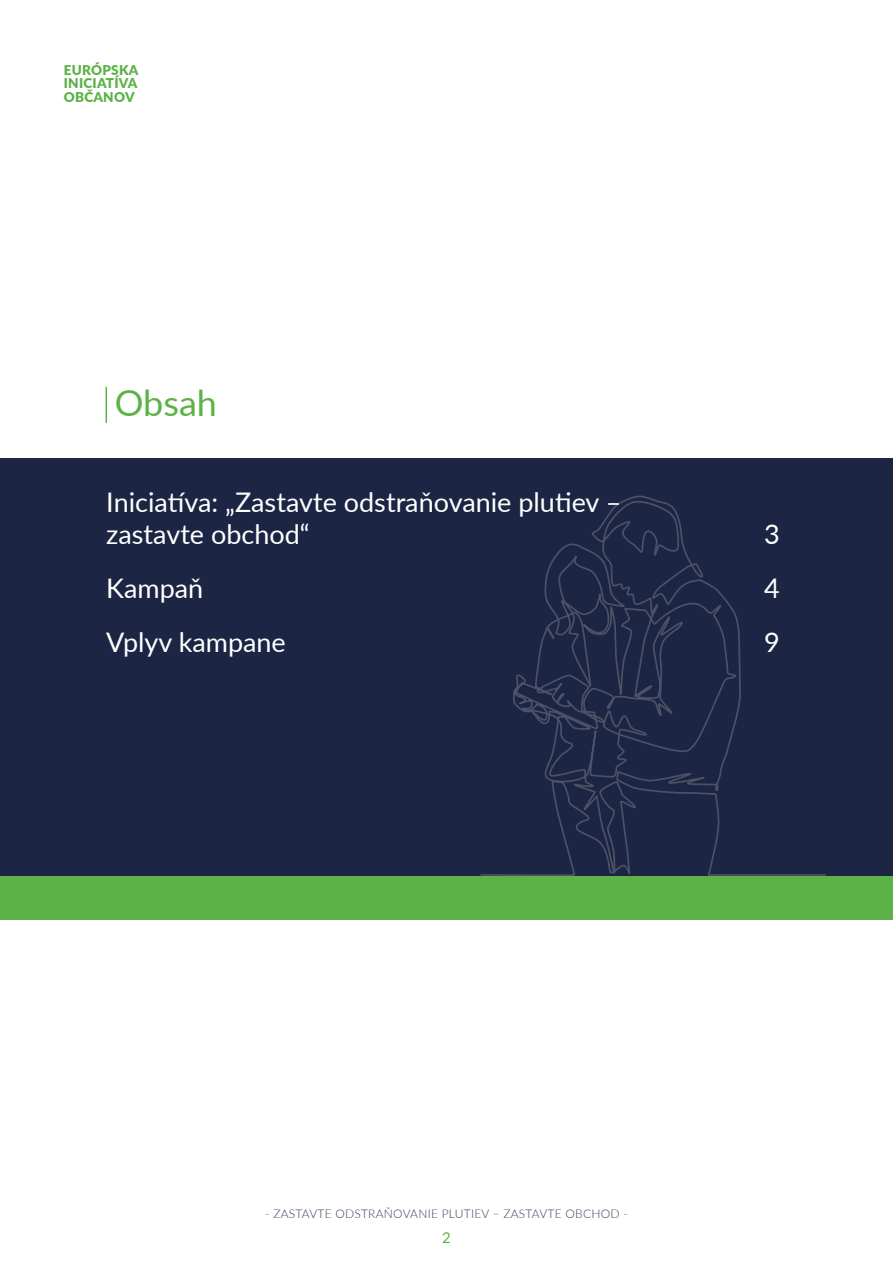
<style>
.page{position:relative;width:893px;height:1263px;background:#fff}
.page>*{position:absolute;margin:0;border:0;box-sizing:border-box;transform-origin:0 0}
.TOC_accent_title{font:36px "Lato";color:#5cb246}
.t1{font:27px/32.4px "Lato";color:#fff}
.t2{font:15px "Lato";color:#5cb246}
.t3{font:900 13.5px/13.5px "Lato";letter-spacing:.02em;color:#5cb246;text-align:justify}
.t4{font:300 12px "Lato";letter-spacing:.02em;color:#3c3e5c}
</style>
<div class="page">
<div style="left:0;top:459px;width:893px;height:417px;background:#1c2543"></div>
<svg style="left:480px;top:495px;width:346px;height:381px"></svg>
<div style="left:0;top:876px;width:893px;height:43px;background:#5cb246"></div>
<hr style="left:106px;top:387px;width:1px;height:36px;background:#5cb246">
<p class="t3" style="left:64px;top:62px;width:76px">EURÓPSKA INICIATÍVA OBČANOV</p>
<p class="TOC_accent_title" style="left:115px;top:377px;width:104px">Obsah</p>
<p class="t1" style="left:106px;top:485px;width:517px">Iniciatíva: „Zastavte odstraňovanie plutiev – zastavte obchod“</p>
<p class="t1" style="left:764px;top:517px;width:17px">3</p>
<p class="t1" style="left:106px;top:571px;width:99px">Kampaň</p>
<p class="t1" style="left:764px;top:571px;width:17px">4</p>
<p class="t1" style="left:106px;top:625px;width:181px">Vplyv kampane</p>
<p class="t1" style="left:764px;top:625px;width:17px">9</p>
<p class="t4" style="left:265px;top:1206px;width:364px">- ZASTAVTE ODSTRAŇOVANIE PLUTIEV – ZASTAVTE OBCHOD -</p>
<p class="t2" style="left:442px;top:1227px;width:10px">2</p>
</div>
